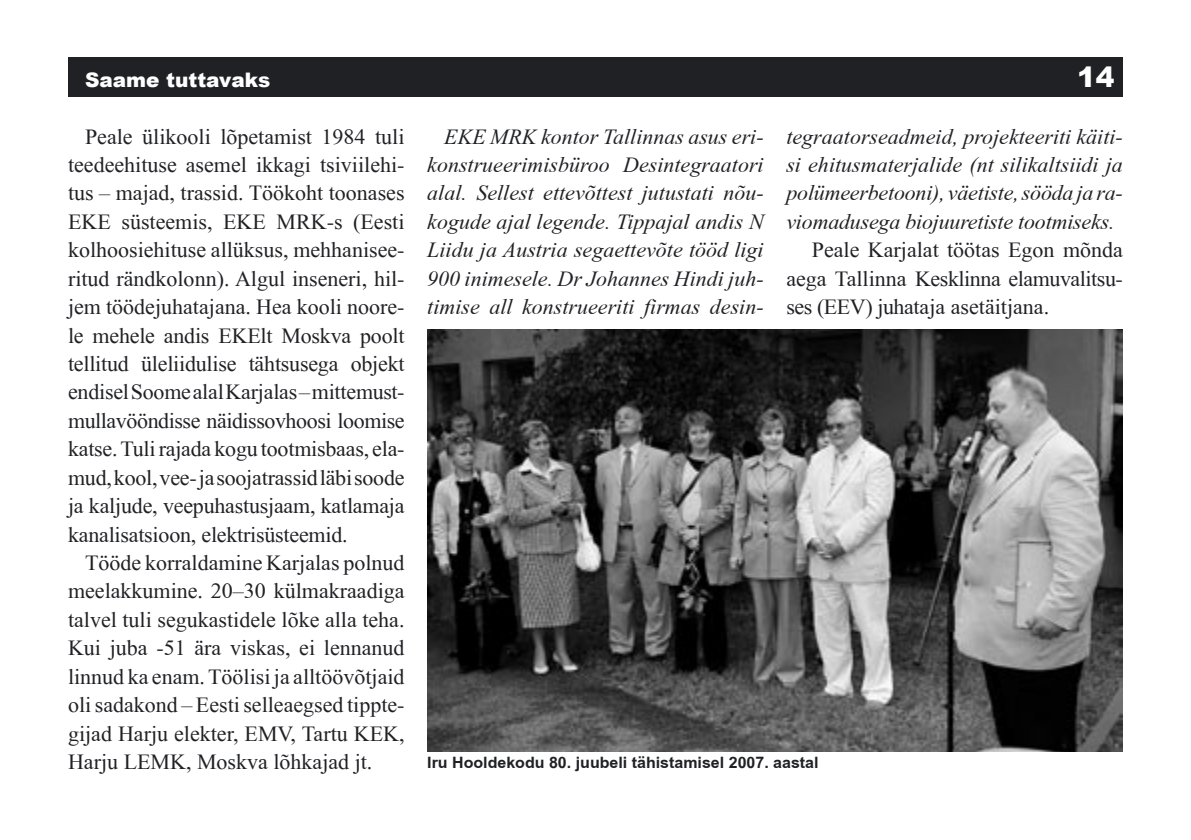
<style>
.page{position:relative;width:1191px;height:840px;background:#fff}
.page>*{position:absolute;margin:0;border:0;box-sizing:border-box;transform-origin:0 0}
.t1{font:900 28px "Arial";color:#fff}
.t2{font:22px/28.4px "EE Times New Roman";letter-spacing:-.01em;color:#202124;text-align:justify}
.t3{font:italic 22px/28.4px "EE Times New Roman";letter-spacing:-.005em;color:#202124;text-align:justify}
.t4{font:900 20px "Arial";color:#fff}
.t5{font:700 16px "EE Arial";color:#202124}
</style>
<div class="page">
<div style="left:68px;top:57px;width:1055px;height:39px;background:#202124"></div>
<img style="left:427px;top:329px;width:696px;height:421px">
<p class="t4" style="left:85px;top:65px;width:187px">Saame tuttavaks</p>
<p class="t1" style="left:1077px;top:56px;width:39px">14</p>
<p class="t2" style="left:68px;top:122px;width:338px;text-indent:17px">Peale ülikooli lõpetamist 1984 tuli teedeehituse asemel ikkagi tsiviilehi&shy;tus – majad, trassid. Töökoht toonases EKE süsteemis, EKE MRK-s (Eesti kolhoosiehituse allüksus, mehhanisee&shy;ritud rändkolonn). Algul inseneri, hil&shy;jem töödejuhatajana. Hea kooli noore&shy;le mehele andis EKElt Moskva poolt tellitud üleliidulise tähtsusega objekt endisel Soome alal Karjalas – mittemust&shy;mullavööndisse näidissovhoosi loomise katse. Tuli rajada kogu tootmisbaas, ela&shy;mud, kool, vee- ja soojatrassid läbi soode ja kaljude, veepuhastusjaam, katlamaja kanalisatsioon, elektrisüsteemid.</p>
<p class="t2" style="left:68px;top:548px;width:338px;text-indent:17px">Tööde korraldamine Karjalas polnud meelakkumine. 20–30 külmakraadiga talvel tuli segukastidele lõke alla teha.<br>Kui juba -51 ära viskas, ei lennanud linnud ka enam. Töölisi ja alltöövõtjaid oli sadakond – Eesti selleaegsed tippte&shy;gijad Harju elekter, EMV, Tartu KEK, Harju LEMK, Moskva lõhkajad jt.</p>
<p class="t3" style="left:427px;top:122px;width:338px;text-indent:17px">EKE MRK kontor Tallinnas asus eri&shy;konstrueerimisbüroo Desintegraatori alal. Sellest ettevõttest jutustati nõu&shy;kogude ajal legende. Tippajal andis N Liidu ja Austria segaettevõte tööd ligi 900 inimesele. Dr Johannes Hindi juh&shy;timise all konstrueeriti firmas desin-</p>
<p class="t3" style="left:786px;top:122px;width:338px">tegraatorseadmeid, projekteeriti käiti&shy;si ehitusmaterjalide (nt silikaltsiidi ja polümeerbetooni), väetiste, sööda ja ra&shy;viomadusega biojuuretiste tootmiseks.</p>
<p class="t2" style="left:786px;top:236px;width:338px;text-indent:25px">Peale Karjalat töötas Egon mõnda aega Tallinna Kesklinna elamuvalitsu&shy;ses (EEV) juhataja asetäitjana.</p>
<p class="t5" style="left:427px;top:753px;width:393px">Iru Hooldekodu 80. juubeli tähistamisel 2007. aastal</p>
</div>
